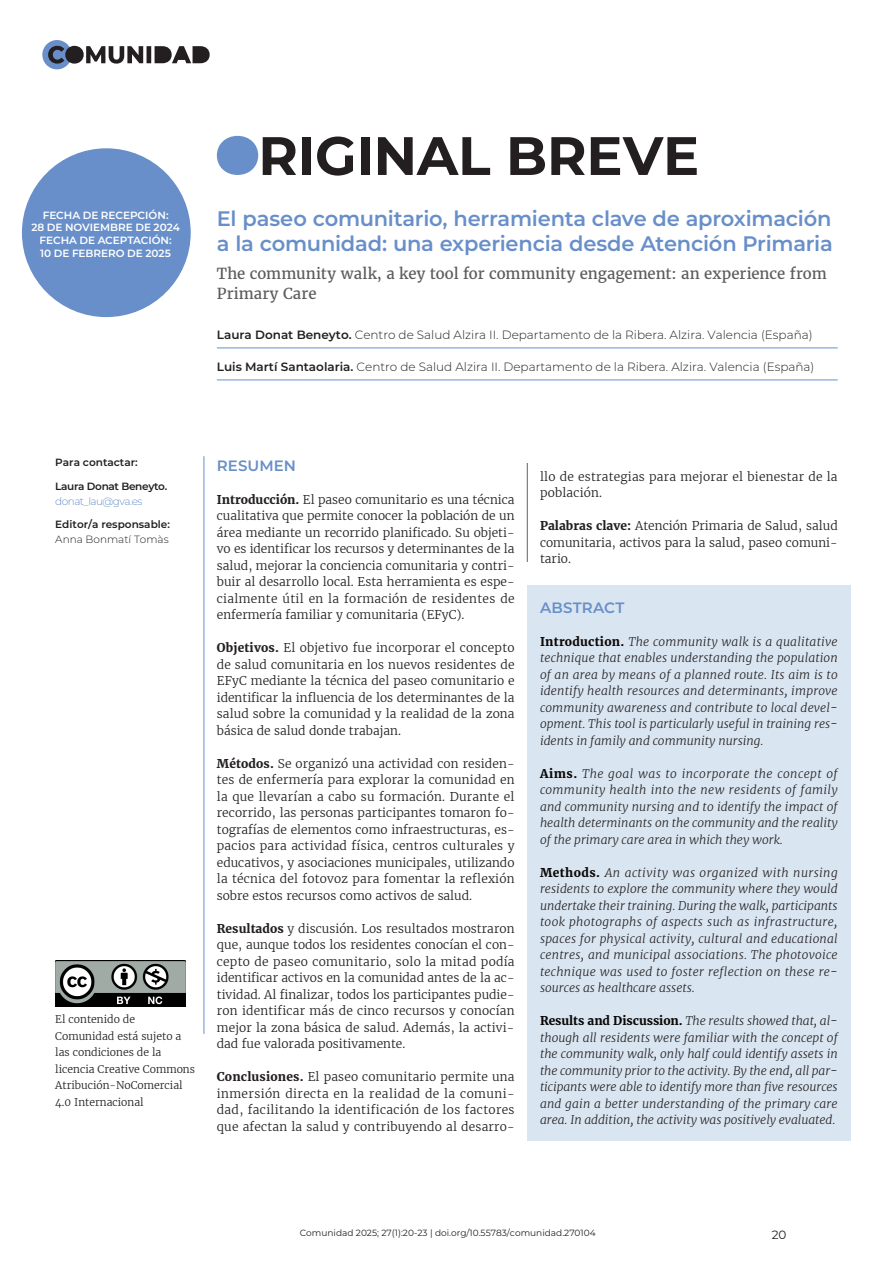
<style>
.page{position:relative;width:893px;height:1263px;background:#fff}
.page>*{position:absolute;margin:0;border:0;box-sizing:border-box;transform-origin:0 0}
.t1{font:700 54px "Montserrat";letter-spacing:-.005em;color:#231f20}
.t2{font:600 21px/25.5px "Montserrat";letter-spacing:-.01em;color:#688fc9}
.t3{font:15px/19.5px "Merriweather";color:#5c5c5f}
.t4{font:600 15px "Montserrat";letter-spacing:.005em;color:#688fc9}
.t5{font:300 12px/16.5px "Merriweather";letter-spacing:.005em;color:#231f20;text-align:justify}
.t6{font:italic 300 12px/16.5px "Merriweather";color:#231f20;text-align:justify}
.t7{font:300 12px "Montserrat";color:#231f20}
.t8{font:12px "Montserrat";color:#231f20}
.t9{font:300 10.5px/16.5px "Merriweather";color:#231f20}
.t10{font:600 10.5px/12.8px "Montserrat";color:#fff;text-align:center}
.t11{font:600 10.5px "Montserrat";color:#231f20}
.t12{font:600 10.5px "Montserrat";letter-spacing:-.03em;color:#231f20}
.t13{font:300 10.5px "Montserrat";letter-spacing:-.05em;color:#688fc9}
.t14{font:300 10.5px "Montserrat";color:#231f20}
.t15{font:9px "Montserrat";color:#231f20}
.s1{font-weight:600}
.s2{font-weight:700}
.s3{font-weight:700;font-style:normal;color:#0c0806}
</style>
<div class="page">
<div style="left:42px;top:40px;width:30px;height:29px;background:#688fc9;border-radius:50%"></div>
<svg style="left:48px;top:46px;width:162px;height:18px"></svg>
<img style="left:55px;top:961px;width:131px;height:46px">
<div style="left:22px;top:148px;width:169px;height:169px;background:#688fc9;border-radius:50%"></div>
<div style="left:217px;top:136px;width:41px;height:39px;background:#688fc9;border-radius:50%"></div>
<hr style="left:204px;top:456px;width:1px;height:578px;background:#688fc9">
<div style="left:527px;top:585px;width:323px;height:44px;background:#d9e5f1"></div>
<div style="left:527px;top:621px;width:323px;height:140px;background:#d9e5f1"></div>
<div style="left:527px;top:753px;width:323px;height:107px;background:#d9e5f1"></div>
<div style="left:527px;top:852px;width:323px;height:156px;background:#d9e5f1"></div>
<div style="left:527px;top:1001px;width:323px;height:139px;background:#d9e5f1"></div>
<hr style="left:217px;top:348px;width:621px;height:1px;background:#688fc9">
<hr style="left:217px;top:380px;width:621px;height:1px;background:#688fc9">
<hr style="left:527px;top:463px;width:1px;height:99px;background:#636366">
<p class="t10" style="left:31px;top:208px;width:150px">FECHA DE RECEPCIÓN:<br>28 DE NOVIEMBRE DE 2024<br>FECHA DE ACEPTACIÓN:<br>10 DE FEBRERO DE 2025</p>
<h1 class="t1" style="left:258px;top:117px;width:442px">RIGINAL BREVE</h1>
<h2 class="t2" style="left:217px;top:204px;width:617px">El paseo comunitario, herramienta clave de aproximación a la comunidad: una experiencia desde Atención Primaria</h2>
<p class="t3" style="left:217px;top:264px;width:611px">The community walk, a key tool for community engagement: an experience from<br>Primary Care</p>
<p class="t7" style="left:217px;top:327px;width:597px"><span class="s1">Laura Donat Beneyto.</span> Centro de Salud Alzira II. Departamento de la Ribera. Alzira. Valencia (España)</p>
<p class="t7" style="left:217px;top:359px;width:599px"><span class="s1">Luis Martí Santaolaria.</span> Centro de Salud Alzira II. Departamento de la Ribera. Alzira. Valencia (España)</p>
<p class="t11" style="left:55px;top:455px;width:84px">Para contactar:</p>
<p class="t12" style="left:55px;top:479px;width:113px">Laura Donat Beneyto.</p>
<p class="t13" style="left:55px;top:494px;width:89px">donat_lau@gva.es</p>
<p class="t11" style="left:55px;top:517px;width:116px">Editor/a responsable:</p>
<p class="t14" style="left:55px;top:532px;width:115px">Anna Bonmatí Tomàs</p>
<p class="t9" style="left:55px;top:1011px;width:141px">El contenido de<br>Comunidad está sujeto a las condiciones de la licencia Creative Commons<br>Atribución-NoComercial<br>4.0 Internacional</p>
<p class="t4" style="left:217px;top:455px;width:81px">RESUMEN</p>
<p class="t5" style="left:217px;top:491px;width:299px"><span class="s2">Introducción.</span> El paseo comunitario es una técnica cualitativa que permite conocer la población de un área mediante un recorrido planificado. Su objeti&shy;vo es identificar los recursos y determinantes de la salud, mejorar la conciencia comunitaria y contri&shy;buir al desarrollo local. Esta herramienta es espe&shy;cialmente útil en la formación de residentes de enfermería familiar y comunitaria (EFyC).</p>
<p class="t5" style="left:217px;top:639px;width:299px"><span class="s2">Objetivos.</span> El objetivo fue incorporar el concepto de salud comunitaria en los nuevos residentes de EFyC mediante la técnica del paseo comunitario e identificar la influencia de los determinantes de la salud sobre la comunidad y la realidad de la zona básica de salud donde trabajan.</p>
<p class="t5" style="left:217px;top:755px;width:299px"><span class="s2">Métodos.</span> Se organizó una actividad con residen&shy;tes de enfermería para explorar la comunidad en la que llevarían a cabo su formación. Durante el recorrido, las personas participantes tomaron fo&shy;tografías de elementos como infraestructuras, es&shy;pacios para actividad física, centros culturales y educativos, y asociaciones municipales, utilizando la técnica del fotovoz para fomentar la reflexión sobre estos recursos como activos de salud.</p>
<p class="t5" style="left:217px;top:920px;width:299px"><span class="s2">Resultados</span> y discusión. Los resultados mostraron que, aunque todos los residentes conocían el con&shy;cepto de paseo comunitario, solo la mitad podía identificar activos en la comunidad antes de la ac&shy;tividad. Al finalizar, todos los participantes pudie&shy;ron identificar más de cinco recursos y conocían mejor la zona básica de salud. Además, la activi&shy;dad fue valorada positivamente.</p>
<p class="t5" style="left:217px;top:1068px;width:299px"><span class="s2">Conclusiones.</span> El paseo comunitario permite una inmersión directa en la realidad de la comuni&shy;dad, facilitando la identificación de los factores que afectan la salud y contribuyendo al desarro-</p>
<p class="t5" style="left:540px;top:468px;width:299px">llo de estrategias para mejorar el bienestar de la población.</p>
<p class="t5" style="left:540px;top:517px;width:299px"><span class="s2">Palabras clave:</span> Atención Primaria de Salud, salud comunitaria, activos para la salud, paseo comuni&shy;tario.</p>
<p class="t4" style="left:540px;top:597px;width:86px">ABSTRACT</p>
<p class="t6" style="left:540px;top:633px;width:299px"><span class="s3">Introduction.</span> The community walk is a qualitative technique that enables understanding the population of an area by means of a planned route. Its aim is to identify health resources and determinants, improve community awareness and contribute to local devel&shy;opment. This tool is particularly useful in training res&shy;idents in family and community nursing.</p>
<p class="t6" style="left:540px;top:765px;width:299px"><span class="s3">Aims.</span> The goal was to incorporate the concept of community health into the new residents of family and community nursing and to identify the impact of health determinants on the community and the reality of the primary care area in which they work.</p>
<p class="t6" style="left:540px;top:864px;width:299px"><span class="s3">Methods.</span> An activity was organized with nursing residents to explore the community where they would undertake their training. During the walk, participants took photographs of aspects such as infrastructure, spaces for physical activity, cultural and educational centres, and municipal associations. The photovoice technique was used to foster reflection on these re&shy;sources as healthcare assets.</p>
<p class="t6" style="left:540px;top:1012px;width:299px"><span class="s3">Results and Discussion.</span> The results showed that, al&shy;though all residents were familiar with the concept of the community walk, only half could identify assets in the community prior to the activity. By the end, all par&shy;ticipants were able to identify more than five resources and gain a better understanding of the primary care area. In addition, the activity was positively evaluated.</p>
<p class="t15" style="left:300px;top:1226px;width:297px">Comunidad 2025; 27(1):20-23 | doi.org/10.55783/comunidad.270104</p>
<p class="t8" style="left:772px;top:1226px;width:16px">20</p>
</div>
